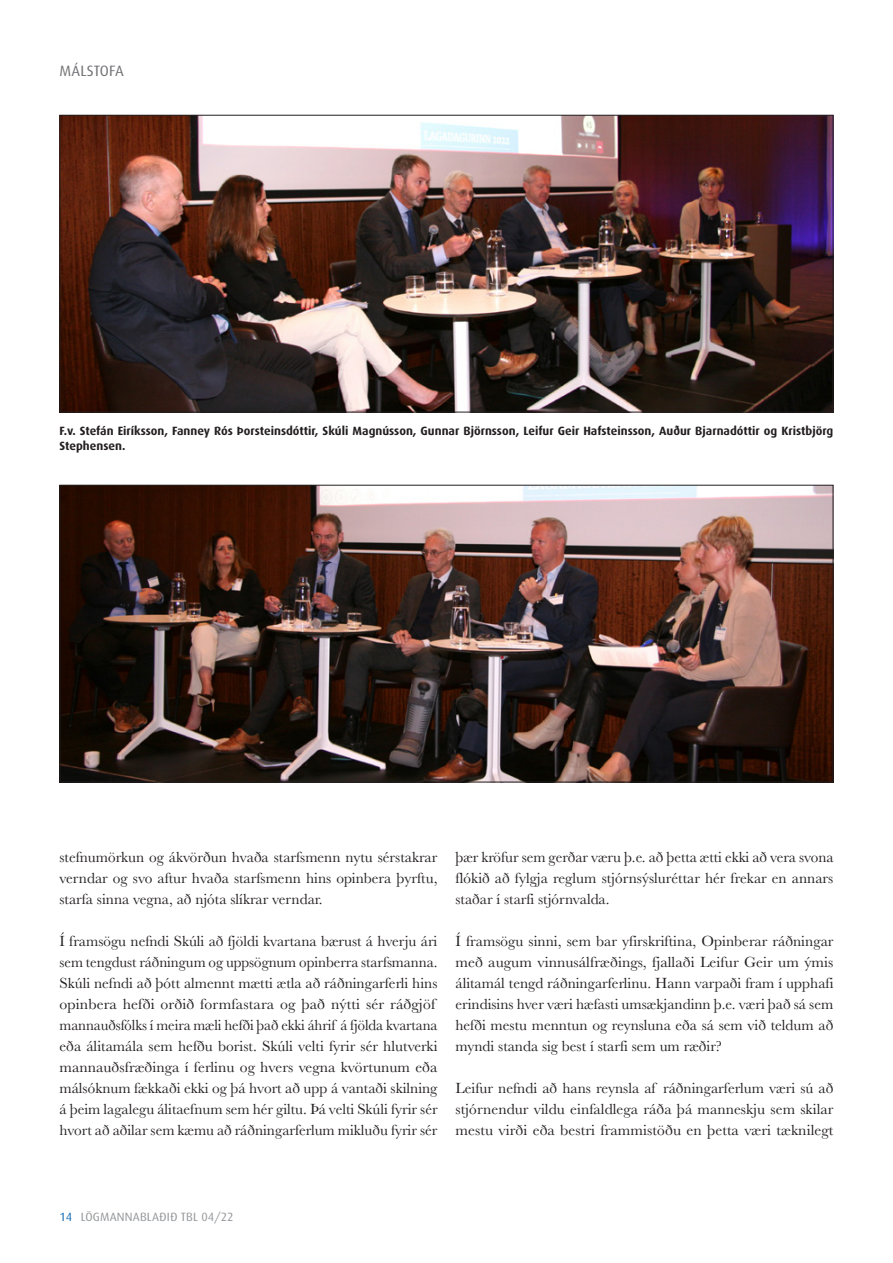
<style>
.page{position:relative;width:893px;height:1263px;background:#fff}
.page>*{position:absolute;margin:0;border:0;box-sizing:border-box;transform-origin:0 0}
.t1{font:15.3px/21px "Baskerville";color:#231f20;text-align:justify}
.t2{font:15px "Dax";letter-spacing:.015em;color:#717275}
.t3{font:700 12px/15px "Dax";color:#231f20}
.t4{font:12px "Dax";letter-spacing:.015em;color:#939598}
.s1{color:#126bb4}
</style>
<div class="page">
<img style="left:62px;top:117px;width:769px;height:293px">
<img style="left:62px;top:487px;width:769px;height:293px">
<p class="t2" style="left:60px;top:62px;width:66px">MÁLSTOFA</p>
<p class="t3" style="left:60px;top:423px;width:775px">F.v. Stefán Eiríksson, Fanney Rós Þorsteinsdóttir, Skúli Magnússon, Gunnar Björnsson, Leifur Geir Hafsteinsson, Auður Bjarnadóttir og Kristbjörg<br>Stephensen.</p>
<p class="t1" style="left:60px;top:847px;width:379px">stefnumörkun og ákvörðun hvaða starfsmenn nytu sérstakrar verndar og svo aftur hvaða starfsmenn hins opinbera þyrftu, starfa sinna vegna, að njóta slíkrar verndar.</p>
<p class="t1" style="left:60px;top:931px;width:380px;text-align:left">Í framsögu nefndi Skúli að fjöldi kvartana bærust á hverju ári sem tengdust ráðningum og uppsögnum opinberra starfsmanna.<br>Skúli nefndi að þótt almennt mætti ætla að ráðningarferli hins opinbera hefði orðið formfastara og það nýtti sér ráðgjöf mannauðsfólks í meira mæli hefði það ekki áhrif á fjölda kvartana eða álitamála sem hefðu borist. Skúli velti fyrir sér hlutverki mannauðsfræðinga í ferlinu og hvers vegna kvörtunum eða málsóknum fækkaði ekki og þá hvort að upp á vantaði skilning á þeim lagalegu álitaefnum sem hér giltu. Þá velti Skúli fyrir sér hvort að aðilar sem kæmu að ráðningarferlum mikluðu fyrir sér</p>
<p class="t1" style="left:455px;top:847px;width:380px">þær kröfur sem gerðar væru þ.e. að þetta ætti ekki að vera svona flókið að fylgja reglum stjórnsýsluréttar hér frekar en annars staðar í starfi stjórnvalda.</p>
<p class="t1" style="left:455px;top:931px;width:379px">Í framsögu sinni, sem bar yfirskriftina, Opinberar ráðningar með augum vinnusálfræðings, fjallaði Leifur Geir um ýmis álitamál tengd ráðningarferlinu. Hann varpaði fram í upphafi erindisins hver væri hæfasti umsækjandinn þ.e. væri það sá sem hefði mestu menntun og reynsluna eða sá sem við teldum að myndi standa sig best í starfi sem um ræðir?</p>
<p class="t1" style="left:455px;top:1078px;width:379px">Leifur nefndi að hans reynsla af ráðningarferlum væri sú að stjórnendur vildu einfaldlega ráða þá manneskju sem skilar mestu virði eða bestri frammistöðu en þetta væri tæknilegt</p>
<p class="t4" style="left:60px;top:1210px;width:176px"><span class="s1">14</span> LÖGMANNABLAÐIÐ TBL 04/22</p>
</div>
